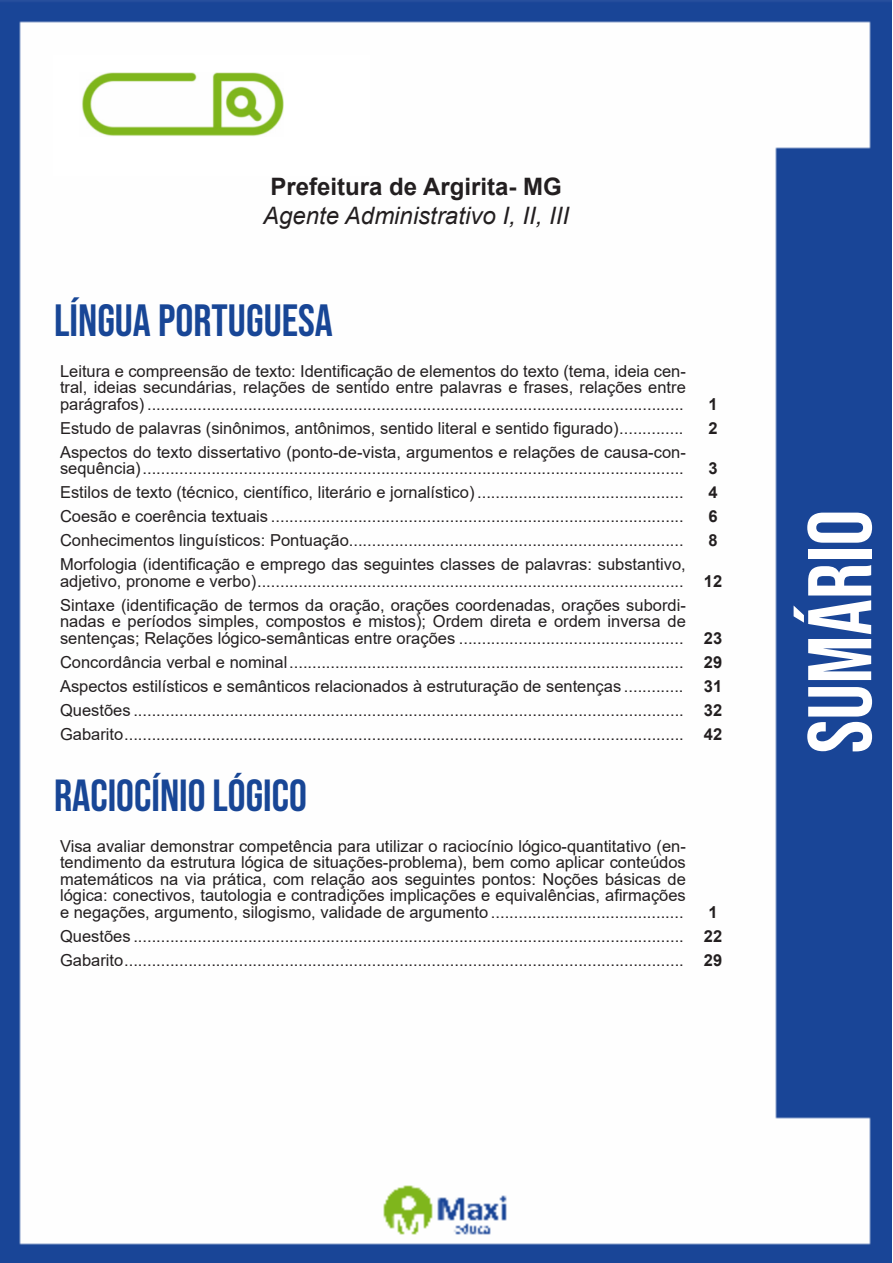
<style>
.page{position:relative;width:893px;height:1263px;background:#fff}
.page>*{position:absolute;margin:0;border:0;box-sizing:border-box;transform-origin:0 0}
.t1{font:90px "Bebas Neue";color:#fff}
.t2{font:45px "Bebas Neue";color:#184696}
.t3{font:700 45px "Bebas Neue";color:#184696}
.t4{font:italic 24px "Arial";color:#231f20}
.t5{font:700 24px "Arial";color:#231f20}
.ALTERNATIVAS{font:16.5px/16.5px "Arial";color:#231f20;text-align:justify}
.INDICE{font:700 16.5px "Arial";color:#231f20}
</style>
<div class="page">
<img style="left:0;top:0;width:892px;height:1263px">
<div style="left:53px;top:55px;width:317px;height:121px;background:#fff"></div>
<img style="left:82px;top:72px;width:201px;height:64px">
<p class="t5" style="left:270px;top:170px;width:293px">Prefeitura de Argirita- MG</p>
<p class="t4" style="left:263px;top:200px;width:307px">Agente Administrativo I, II, III</p>
<p class="t2" style="left:54px;top:295px;width:280px">LÍNGUA PORTUGUESA</p>
<p class="ALTERNATIVAS" style="left:60px;top:363px;width:627px">Leitura e compreensão de texto: Identificação de elementos do texto (tema, ideia cen&shy;tral, ideias secundárias, relações de sentido entre palavras e frases, relações entre parágrafos) .....................................................................................................................</p>
<p class="INDICE" style="left:708px;top:392px;width:11px">1</p>
<p class="ALTERNATIVAS" style="left:60px;top:420px;width:625px">Estudo de palavras (sinônimos, antônimos, sentido literal e sentido figurado)..............</p>
<p class="INDICE" style="left:708px;top:416px;width:11px">2</p>
<p class="ALTERNATIVAS" style="left:60px;top:444px;width:627px">Aspectos do texto dissertativo (ponto-de-vista, argumentos e relações de causa-con&shy;sequência)......................................................................................................................</p>
<p class="INDICE" style="left:708px;top:457px;width:11px">3</p>
<p class="ALTERNATIVAS" style="left:60px;top:484px;width:625px">Estilos de texto (técnico, científico, literário e jornalístico) .............................................</p>
<p class="INDICE" style="left:708px;top:481px;width:11px">4</p>
<p class="ALTERNATIVAS" style="left:60px;top:508px;width:625px">Coesão e coerência textuais ..........................................................................................</p>
<p class="INDICE" style="left:708px;top:505px;width:11px">6</p>
<p class="ALTERNATIVAS" style="left:60px;top:532px;width:625px">Conhecimentos linguísticos: Pontuação.........................................................................</p>
<p class="INDICE" style="left:708px;top:529px;width:11px">8</p>
<p class="ALTERNATIVAS" style="left:60px;top:556px;width:627px">Morfologia (identificação e emprego das seguintes classes de palavras: substantivo, adjetivo, pronome e verbo).............................................................................................</p>
<p class="INDICE" style="left:704px;top:569px;width:20px">12</p>
<p class="ALTERNATIVAS" style="left:60px;top:597px;width:627px">Sintaxe (identificação de termos da oração, orações coordenadas, orações subordi&shy;nadas e períodos simples, compostos e mistos); Ordem direta e ordem inversa de sentenças; Relações lógico-semânticas entre orações .................................................</p>
<p class="INDICE" style="left:704px;top:626px;width:20px">23</p>
<p class="ALTERNATIVAS" style="left:60px;top:654px;width:625px">Concordância verbal e nominal......................................................................................</p>
<p class="INDICE" style="left:704px;top:650px;width:20px">29</p>
<p class="ALTERNATIVAS" style="left:60px;top:678px;width:625px">Aspectos estilísticos e semânticos relacionados à estruturação de sentenças .............</p>
<p class="INDICE" style="left:704px;top:674px;width:20px">31</p>
<p class="ALTERNATIVAS" style="left:60px;top:702px;width:625px">Questões ........................................................................................................................</p>
<p class="INDICE" style="left:704px;top:698px;width:20px">32</p>
<p class="ALTERNATIVAS" style="left:60px;top:726px;width:625px">Gabarito..........................................................................................................................</p>
<p class="INDICE" style="left:704px;top:722px;width:20px">42</p>
<p class="t3" style="left:54px;top:771px;width:254px">RACIOCÍNIO LÓGICO</p>
<p class="ALTERNATIVAS" style="left:60px;top:838px;width:627px">Visa avaliar demonstrar competência para utilizar o raciocínio lógico-quantitativo (en&shy;tendimento da estrutura lógica de situações-problema), bem como aplicar conteúdos matemáticos na via prática, com relação aos seguintes pontos: Noções básicas de lógica: conectivos, tautologia e contradições implicações e equivalências, afirmações e negações, argumento, silogismo, validade de argumento ..........................................</p>
<p class="INDICE" style="left:708px;top:900px;width:11px">1</p>
<p class="ALTERNATIVAS" style="left:60px;top:928px;width:625px">Questões ........................................................................................................................</p>
<p class="INDICE" style="left:704px;top:924px;width:20px">22</p>
<p class="ALTERNATIVAS" style="left:60px;top:952px;width:625px">Gabarito..........................................................................................................................</p>
<p class="INDICE" style="left:704px;top:948px;width:20px">29</p>
<h1 class="t1" style="left:789px;top:753px;width:245px;rotate:-90deg">SUMÁRIO</h1>
</div>
